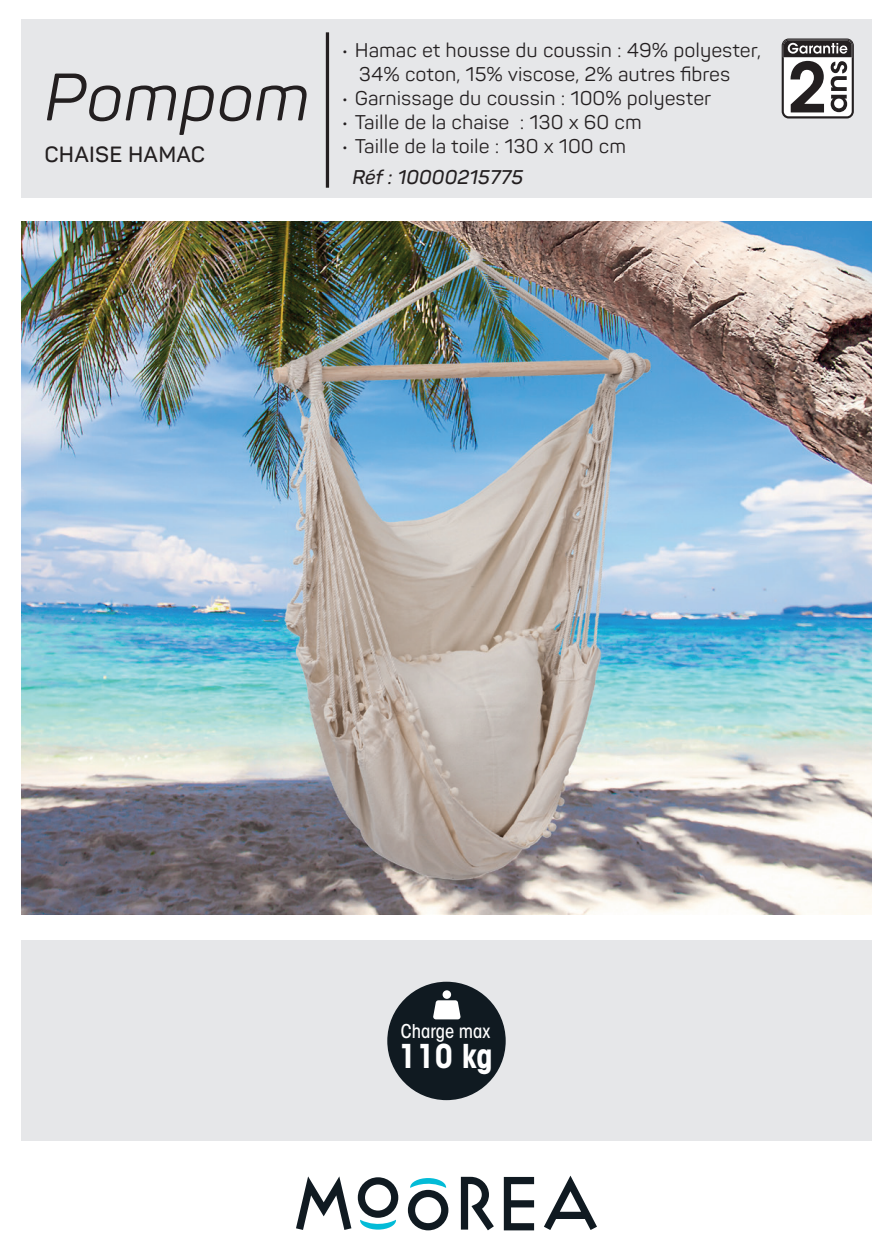
<style>
.page{position:relative;width:893px;height:1259px;background:#fff}
.page>*{position:absolute;margin:0;border:0;box-sizing:border-box;transform-origin:0 0}
.t1{font:italic 66px "Panton";color:#231f20}
.t2{font:700 condensed 32.7px "ITC Avant Garde Std";color:#fff}
.t3{font:600 21.6px "Panton";letter-spacing:.01em;color:#231f20}
.t4{font:19.5px/24px "Panton";color:#231f20}
.t5{font:italic 600 19.5px "Panton";color:#231f20}
.t6{font:500 condensed 18.9px "ITC Avant Garde Std";color:#fff}
</style>
<div class="page">
<svg style="left:296px;top:1176px;width:55px;height:54px"></svg>
<svg style="left:461px;top:1176px;width:33px;height:54px"></svg>
<svg style="left:504px;top:1177px;width:30px;height:53px"></svg>
<svg style="left:408px;top:1178px;width:40px;height:52px"></svg>
<svg style="left:358px;top:1177px;width:40px;height:52px"></svg>
<svg style="left:544px;top:1175px;width:53px;height:55px"></svg>
<div style="left:21px;top:20px;width:851px;height:178px;background:#e6e7e9"></div>
<div style="left:21px;top:941px;width:851px;height:200px;background:#e6e7e9"></div>
<svg style="left:782px;top:38px;width:72px;height:80px"></svg>
<hr style="left:326px;top:32px;width:3px;height:156px;background:#231f20">
<div style="left:387px;top:981px;width:119px;height:119px;background:#101a21;border-radius:50%"></div>
<svg style="left:433px;top:1000px;width:28px;height:19px"></svg>
<div style="left:443px;top:990px;width:8px;height:9px;background:#fff;border-radius:50%"></div>
<img style="left:21px;top:221px;width:851px;height:694px">
<h1 class="t1" style="left:44px;top:57px;width:268px">Pompom</h1>
<p class="t3" style="left:44px;top:141px;width:162px">CHAISE HAMAC</p>
<p class="t4" style="left:359px;top:38px;width:404px;text-indent:-17px">• Hamac et housse du coussin : 49% polyester,<br>34% coton, 15% viscose, 2% autres fibres</p>
<p class="t4" style="left:342px;top:86px;width:371px">• Garnissage du coussin : 100% polyester</p>
<p class="t4" style="left:342px;top:110px;width:302px">• Taille de la chaise : 130 x 60 cm</p>
<p class="t4" style="left:342px;top:134px;width:286px">• Taille de la toile : 130 x 100 cm</p>
<p class="t5" style="left:352px;top:164px;width:173px">Réf : 10000215775</p>
<p class="t6" style="left:401px;top:1019px;width:91px">Charge max</p>
<h2 class="t2" style="left:399px;top:1035px;width:96px">110 kg</h2>
</div>
